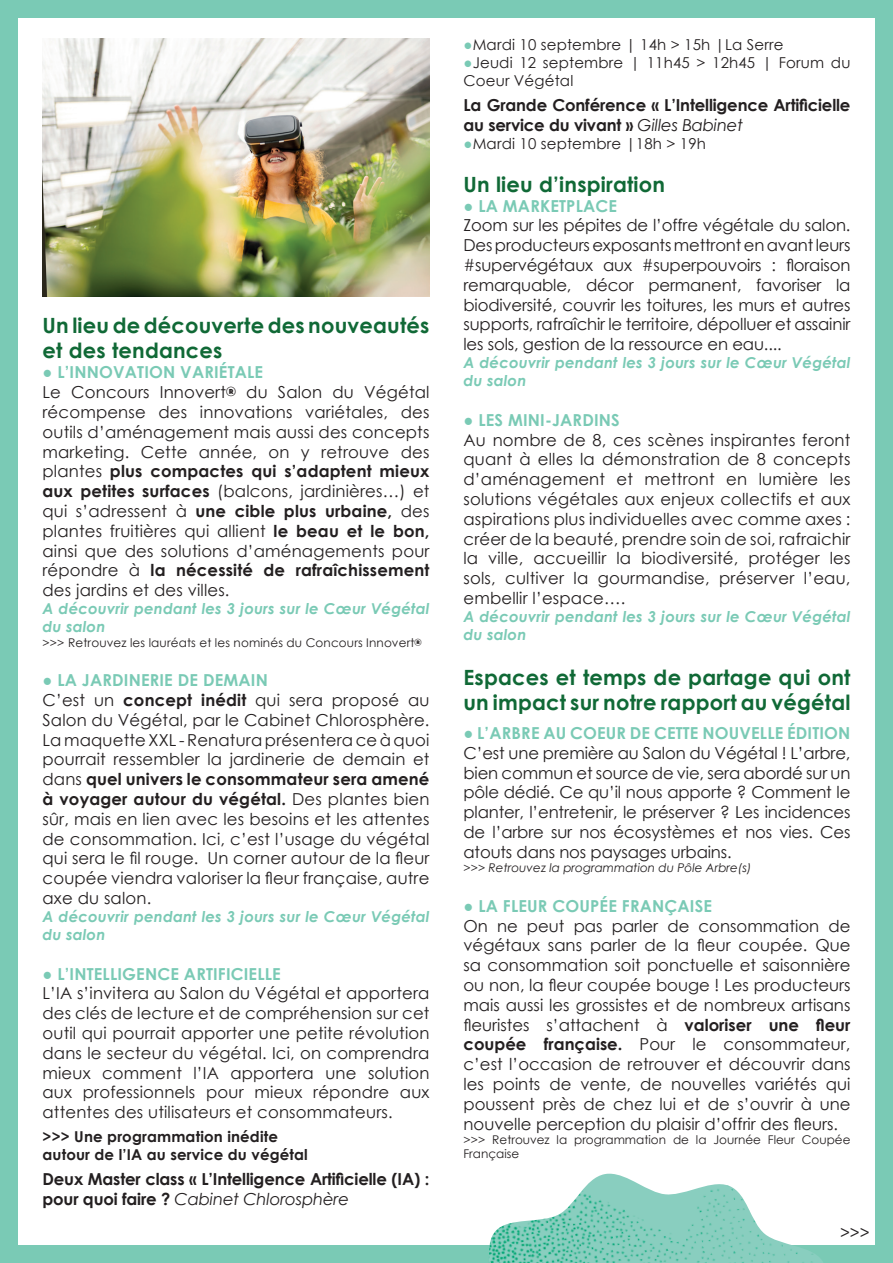
<style>
.page{position:relative;width:893px;height:1263px;background:#fff}
.page>*{position:absolute;margin:0;border:0;box-sizing:border-box;transform-origin:0 0}
.t1{font:700 21px/25.2px "Century Gothic";letter-spacing:.01em;color:#106936}
.t2{font:700 18px "Minion Pro";color:#231f20}
.t3{font:16.5px/19.8px "Century Gothic";letter-spacing:.01em;color:#231f20}
.t4{font:16.5px/19.8px "Century Gothic";letter-spacing:-.01em;color:#231f20}
.t5{font:700 16.5px/19.8px "Century Gothic";letter-spacing:-.01em;color:#231f20}
.t6{font:italic 700 15px/18px "Century Gothic";letter-spacing:.01em;color:#7acab5}
.t7{font:15px/18px "Century Gothic";letter-spacing:.01em;color:#231f20}
.t8{font:700 15px/18px "Century Gothic";letter-spacing:.01em;color:#231f20}
.t9{font:12px/14.4px "Century Gothic";color:#231f20}
.t10{font:italic 12px "Century Gothic";color:#231f20}
.s1{color:#7acab5}
.s2{font-weight:700;color:#7acab5}
.s3{font-family:"Phosphate Pro Solid"}
.s4{font-weight:700}
.s5{font-weight:400;font-style:italic}
</style>
<div class="page">
<div style="left:876px;top:0;width:17px;height:1263px;background:#7acab5"></div>
<div style="left:0;top:0;width:17px;height:1263px;background:#7acab5"></div>
<div style="left:0;top:0;width:893px;height:17px;background:#7acab5"></div>
<div style="left:0;top:1246px;width:893px;height:17px;background:#7acab5"></div>
<img style="left:488px;top:1174px;width:335px;height:89px">
<img style="left:43px;top:38px;width:386px;height:258px">
<p class="t1" style="left:43px;top:312px;width:388px">Un lieu de découverte des nouveautés et des tendances</p>
<p class="t3" style="left:43px;top:362px;width:388px"><span class="s1">●</span> <span class="s2">L’INNOVATION VARIÉTALE<br></span>Le Concours Innovert<span class="s3">®</span> du Salon du Végétal récompense des innovations variétales, des outils d’aménagement mais aussi des concepts marketing. Cette année, on y retrouve des plantes <span class="s4">plus compactes qui s’adaptent mieux aux petites surfaces</span> (balcons, jardinières…) et qui s’adressent à <span class="s4">une cible plus urbaine,</span> des plantes fruitières qui allient <span class="s4">le beau et le bon, </span>ainsi que des solutions d’aménagements pour répondre à <span class="s4">la nécessité de rafraîchissement </span>des jardins et des villes.</p>
<p class="t6" style="left:43px;top:599px;width:388px">A découvrir pendant les 3 jours sur le Cœur Végétal du salon</p>
<p class="t9" style="left:43px;top:635px;width:381px">&gt;&gt;&gt; Retrouvez les lauréats et les nominés du Concours Innovert<span class="s3">®</span></p>
<p class="t3" style="left:43px;top:670px;width:388px"><span class="s1">●</span> <span class="s2">LA JARDINERIE DE DEMAIN<br></span>C’est un <span class="s4">concept inédit</span> qui sera proposé au Salon du Végétal, par le Cabinet Chlorosphère.<br>La maquette XXL - Renatura présentera ce à quoi pourrait ressembler la jardinerie de demain et dans <span class="s4">quel univers le consommateur sera amené à voyager autour du végétal.</span> Des plantes bien sûr, mais en lien avec les besoins et les attentes de consommation. Ici, c’est l’usage du végétal qui sera le fil rouge. Un corner autour de la fleur coupée viendra valoriser la fleur française, autre axe du salon.</p>
<p class="t6" style="left:43px;top:907px;width:388px">A découvrir pendant les 3 jours sur le Cœur Végétal du salon</p>
<p class="t3" style="left:43px;top:963px;width:388px"><span class="s1">●</span> <span class="s2">L’INTELLIGENCE ARTIFICIELLE<br></span>L’IA s’invitera au Salon du Végétal et apportera des clés de lecture et de compréhension sur cet outil qui pourrait apporter une petite révolution dans le secteur du végétal. Ici, on comprendra mieux comment l’IA apportera une solution aux professionnels pour mieux répondre aux attentes des utilisateurs et consommateurs.</p>
<p class="t8" style="left:43px;top:1126px;width:267px">&gt;&gt;&gt; Une programmation inédite autour de l’IA au service du végétal</p>
<p class="t5" style="left:43px;top:1168px;width:388px">Deux Master class « L’Intelligence Artificielle (IA) : pour quoi faire ? <span class="s5">Cabinet Chlorosphère</span></p>
<p class="t7" style="left:463px;top:35px;width:321px"><span class="s1">●</span>Mardi 10 septembre | 14h &gt; 15h |La Serre</p>
<p class="t7" style="left:463px;top:53px;width:388px"><span class="s1">●</span>Jeudi 12 septembre | 11h45 &gt; 12h45 | Forum du<br>Coeur Végétal</p>
<p class="t5" style="left:463px;top:94px;width:388px">La Grande Conférence « L’Intelligence Artificielle au service du vivant » <span class="s5">Gilles Babinet</span></p>
<p class="t7" style="left:463px;top:134px;width:244px"><span class="s1">●</span>Mardi 10 septembre |18h &gt; 19h</p>
<p class="t1" style="left:463px;top:171px;width:203px">Un lieu d’inspiration</p>
<p class="t4" style="left:463px;top:195px;width:388px"><span class="s1">●</span> <span class="s2">LA MARKETPLACE<br></span>Zoom sur les pépites de l’offre végétale du salon.<br>Des producteurs exposants mettront en avant leurs #supervégétaux aux #superpouvoirs : floraison remarquable, décor permanent, favoriser la biodiversité, couvrir les toitures, les murs et autres supports, rafraîchir le territoire, dépolluer et assainir les sols, gestion de la ressource en eau....</p>
<p class="t6" style="left:463px;top:353px;width:388px">A découvrir pendant les 3 jours sur le Cœur Végétal du salon</p>
<p class="t3" style="left:463px;top:410px;width:389px"><span class="s1">●</span> <span class="s2">LES MINI-JARDINS<br></span>Au nombre de 8, ces scènes inspirantes feront quant à elles la démonstration de 8 concepts d’aménagement et mettront en lumière les solutions végétales aux enjeux collectifs et aux aspirations plus individuelles avec comme axes : créer de la beauté, prendre soin de soi, rafraichir la ville, accueillir la biodiversité, protéger les sols, cultiver la gourmandise, préserver l’eau, embellir l’espace….</p>
<p class="t6" style="left:463px;top:607px;width:388px">A découvrir pendant les 3 jours sur le Cœur Végétal du salon</p>
<p class="t1" style="left:463px;top:664px;width:388px">Espaces et temps de partage qui ont un impact sur notre rapport au végétal</p>
<p class="t3" style="left:463px;top:723px;width:388px;text-align:justify"><span class="s1">●</span> <span class="s2">L’ARBRE AU COEUR DE CETTE NOUVELLE ÉDITION </span>C’est une première au Salon du Végétal ! L’arbre, bien commun et source de vie, sera abordé sur un pôle dédié. Ce qu’il nous apporte ? Comment le planter, l’entretenir, le préserver ? Les incidences de l’arbre sur nos écosystèmes et nos vies. Ces atouts dans nos paysages urbains.</p>
<p class="t10" style="left:463px;top:859px;width:289px">&gt;&gt;&gt; Retrouvez la programmation du Pôle Arbre(s)</p>
<p class="t3" style="left:463px;top:896px;width:388px"><span class="s1">●</span> <span class="s2">LA FLEUR COUPÉE FRANÇAISE<br></span>On ne peut pas parler de consommation de végétaux sans parler de la fleur coupée. Que sa consommation soit ponctuelle et saisonnière ou non, la fleur coupée bouge ! Les producteurs mais aussi les grossistes et de nombreux artisans fleuristes s’attachent à <span class="s4">valoriser une fleur coupée française.</span> Pour le consommateur, c’est l’occasion de retrouver et découvrir dans les points de vente, de nouvelles variétés qui poussent près de chez lui et de s’ouvrir à une nouvelle perception du plaisir d’offrir des fleurs.</p>
<p class="t9" style="left:463px;top:1132px;width:388px">&gt;&gt;&gt; Retrouvez la programmation de la Journée Fleur Coupée<br>Française</p>
<p class="t2" style="left:840px;top:1218px;width:31px">&gt;&gt;&gt;</p>
</div>
